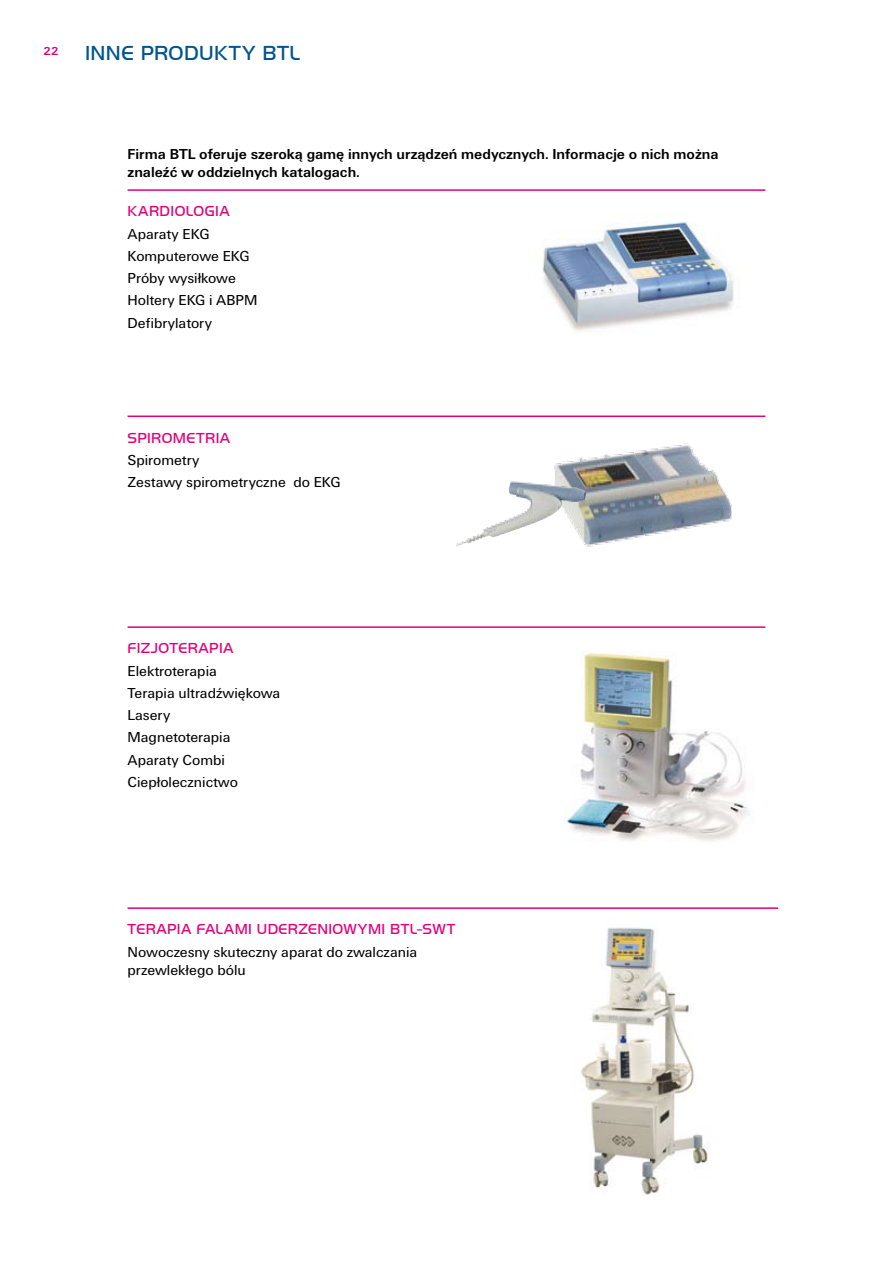
<style>
.page{position:relative;width:893px;height:1263px;background:#fff}
.page>*{position:absolute;margin:0;border:0;box-sizing:border-box;transform-origin:0 0}
.t1{font:21px "Handel Got D Ligh";letter-spacing:.02em;color:#00558d}
.t2{font:15px/22.2px "U001 TOT";color:#000}
.t3{font:700 15px/18px "U001 TOT";color:#000}
.t4{font:15px "Handel Got D Ligh";letter-spacing:.025em;color:#e2007a}
.t5{font:700 12px "U001 TOT";color:#e2007a}
</style>
<div class="page">
<hr style="left:128px;top:189px;width:637px;height:2px;background:#e2007a">
<hr style="left:128px;top:415px;width:637px;height:2px;background:#e2007a">
<hr style="left:128px;top:626px;width:637px;height:2px;background:#e2007a">
<hr style="left:128px;top:907px;width:650px;height:2px;background:#e2007a">
<img style="left:542px;top:213px;width:192px;height:118px">
<img style="left:554px;top:443px;width:178px;height:104px">
<img style="left:456px;top:481px;width:130px;height:65px">
<img style="left:565px;top:651px;width:184px;height:191px">
<img style="left:580px;top:927px;width:130px;height:268px">
<p class="t5" style="left:43px;top:44px;width:17px">22</p>
<h1 class="t1" style="left:85px;top:41px;width:216px">INNE PRODUKTY BTL</h1>
<p class="t3" style="left:128px;top:145px;width:592px">Firma BTL oferuje szeroką gamę innych urządzeń medycznych. Informacje o nich można znaleźć w oddzielnych katalogach.</p>
<p class="t4" style="left:128px;top:203px;width:11px">KARDIOLOGIA</p>
<p class="t2" style="left:128px;top:223px;width:131px">Aparaty EKG<br>Komputerowe EKG<br>Próby wysiłkowe<br>Holtery EKG i ABPM<br>Defibrylatory</p>
<p class="t4" style="left:128px;top:429px;width:104px">SPIROMETRIA</p>
<p class="t2" style="left:128px;top:449px;width:214px">Spirometry<br>Zestawy spirometryczne do EKG</p>
<p class="t4" style="left:128px;top:640px;width:107px">FIZJOTERAPIA</p>
<p class="t2" style="left:128px;top:660px;width:154px">Elektroterapia<br>Terapia ultradźwiękowa<br>Lasery<br>Magnetoterapia<br>Aparaty Combi<br>Ciepłolecznictwo</p>
<p class="t4" style="left:128px;top:921px;width:329px">TERAPIA FALAMI UDERZENIOWYMI BTL-SWT</p>
<p class="t2" style="left:128px;top:943px;width:291px;line-height:18px">Nowoczesny skuteczny aparat do zwalczania przewlekłego bólu</p>
</div>
